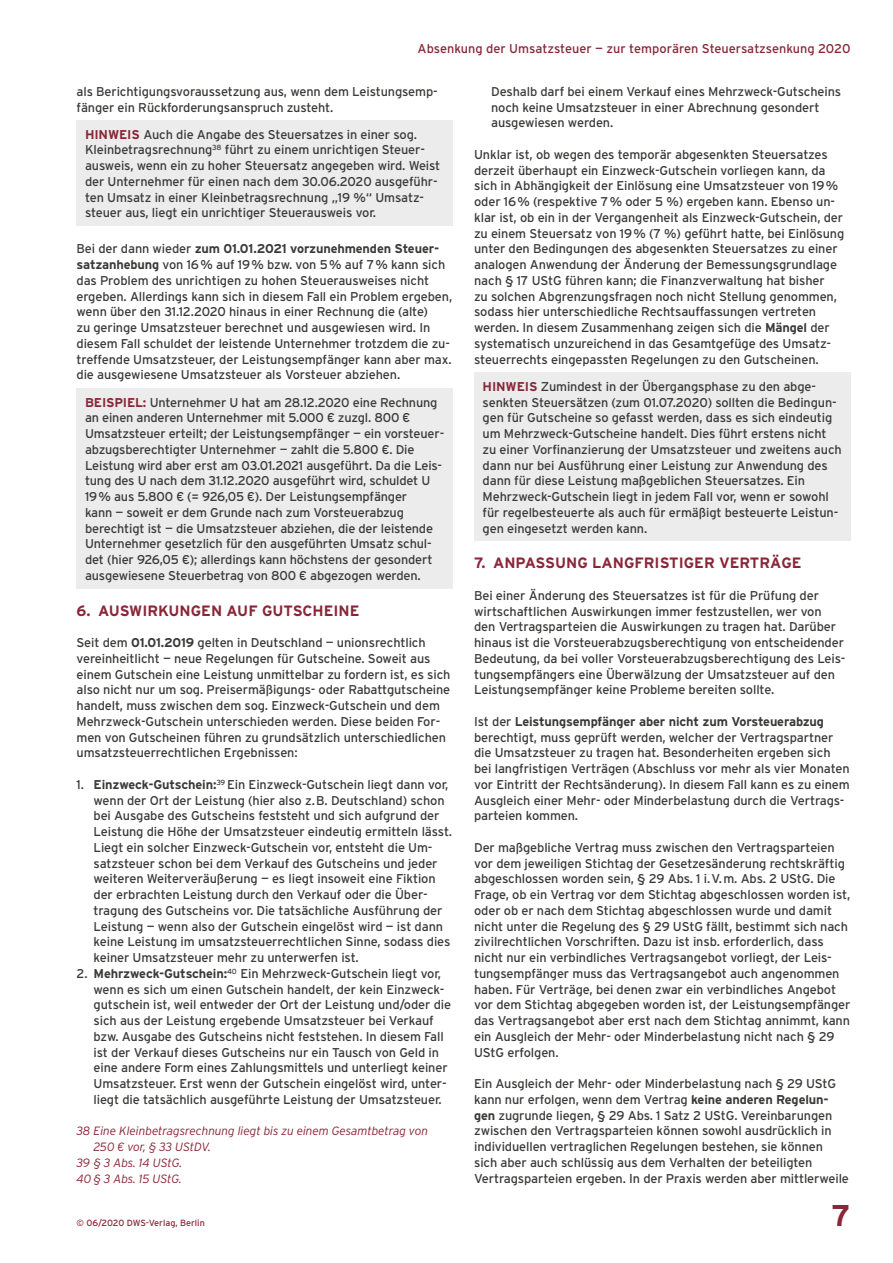
<style>
.page{position:relative;width:893px;height:1263px;background:#fff}
.page>*{position:absolute;margin:0;border:0;box-sizing:border-box;transform-origin:0 0}
.t1{font:700 30px "Interstate";color:#8a2637}
.t2{font:700 15px "Interstate";color:#8a2637}
.t3{font:12.75px/15.8px "Interstate";letter-spacing:-.01em;color:#3a3a39}
.t4{font:12.75px "Interstate";color:#8a2637}
.t5{font:italic 300 12px "Interstate";letter-spacing:-.01em;color:#8a2637}
.t6{font:9px "Interstate";color:#8a2637}
.s1{font-weight:700;color:#8a2637}
.s2{font-weight:700}
</style>
<div class="page">
<div style="left:77px;top:120px;width:376px;height:106px;background:#ececec"></div>
<div style="left:77px;top:388px;width:376px;height:200px;background:#ececec"></div>
<div style="left:474px;top:372px;width:376px;height:169px;background:#ececec"></div>
<p class="t4" style="left:418px;top:40px;width:434px">Absenkung der Umsatzsteuer — zur temporären Steuersatzsenkung 2020</p>
<p class="t3" style="left:77px;top:83px;width:363px">als Berichtigungsvoraussetzung aus, wenn dem Leistungsemp&shy;fänger ein Rückforderungsanspruch zusteht.</p>
<p class="t3" style="left:85px;top:126px;width:357px"><span class="s1">HINWEIS</span> Auch die Angabe des Steuersatzes in einer sog.<br>Kleinbetragsrechnung<sup>38</sup> führt zu einem unrichtigen Steuer&shy;ausweis, wenn ein zu hoher Steuersatz angegeben wird. Weist der Unternehmer für einen nach dem 30.06.2020 ausgeführ&shy;ten Umsatz in einer Kleinbetragsrechnung „19 %“ Umsatz&shy;steuer aus, liegt ein unrichtiger Steuerausweis vor.</p>
<p class="t3" style="left:77px;top:241px;width:377px">Bei der dann wieder <span class="s2">zum 01.01.2021 vorzunehmenden Steuer&shy;satzanhebung</span> von 16% auf 19% bzw. von 5% auf 7% kann sich das Problem des unrichtigen zu hohen Steuerausweises nicht ergeben. Allerdings kann sich in diesem Fall ein Problem ergeben, wenn über den 31.12.2020 hinaus in einer Rechnung die (alte)<br>zu geringe Umsatzsteuer berechnet und ausgewiesen wird. In diesem Fall schuldet der leistende Unternehmer trotzdem die zu&shy;treffende Umsatzsteuer, der Leistungsempfänger kann aber max. die ausgewiesene Umsatzsteuer als Vorsteuer abziehen.</p>
<p class="t3" style="left:85px;top:394px;width:359px"><span class="s1">BEISPIEL:</span> Unternehmer U hat am 28.12.2020 eine Rechnung an einen anderen Unternehmer mit 5.000 € zuzgl. 800 € Umsatzsteuer erteilt; der Leistungsempfänger — ein vorsteuer&shy;abzugsberechtigter Unternehmer — zahlt die 5.800 €. Die Leistung wird aber erst am 03.01.2021 ausgeführt. Da die Leis&shy;tung des U nach dem 31.12.2020 ausgeführt wird, schuldet U 19% aus 5.800 € (= 926,05 €). Der Leistungsempfänger<br>kann — soweit er dem Grunde nach zum Vorsteuerabzug berechtigt ist — die Umsatzsteuer abziehen, die der leistende Unternehmer gesetzlich für den ausgeführten Umsatz schul&shy;det (hier 926,05 €); allerdings kann höchstens der gesondert ausgewiesene Steuerbetrag von 800 € abgezogen werden.</p>
<p class="t2" style="left:77px;top:601px;width:285px">6. AUSWIRKUNGEN AUF GUTSCHEINE</p>
<p class="t3" style="left:77px;top:635px;width:375px">Seit dem <span class="s2">01.01.2019</span> gelten in Deutschland — unionsrechtlich vereinheitlicht — neue Regelungen für Gutscheine. Soweit aus einem Gutschein eine Leistung unmittelbar zu fordern ist, es sich also nicht nur um sog. Preisermäßigungs- oder Rabattgutscheine handelt, muss zwischen dem sog. Einzweck-Gutschein und dem Mehrzweck-Gutschein unterschieden werden. Diese beiden For&shy;men von Gutscheinen führen zu grundsätzlich unterschiedlichen umsatzsteuerrechtlichen Ergebnissen:</p>
<p class="t3" style="left:94px;top:776px;width:360px;text-indent:-17px">1. <span class="s2">Einzweck-Gutschein:</span><sup>39</sup> Ein Einzweck-Gutschein liegt dann vor, wenn der Ort der Leistung (hier also z.B. Deutschland) schon bei Ausgabe des Gutscheins feststeht und sich aufgrund der Leistung die Höhe der Umsatzsteuer eindeutig ermitteln lässt.<br>Liegt ein solcher Einzweck-Gutschein vor, entsteht die Um&shy;satzsteuer schon bei dem Verkauf des Gutscheins und jeder weiteren Weiterveräußerung — es liegt insoweit eine Fiktion der erbrachten Leistung durch den Verkauf oder die Über&shy;tragung des Gutscheins vor. Die tatsächliche Ausführung der Leistung — wenn also der Gutschein eingelöst wird — ist dann keine Leistung im umsatzsteuerrechtlichen Sinne, sodass dies keiner Umsatzsteuer mehr zu unterwerfen ist.</p>
<p class="t3" style="left:94px;top:965px;width:359px;text-indent:-17px">2. <span class="s2">Mehrzweck-Gutschein:</span><sup>40</sup> Ein Mehrzweck-Gutschein liegt vor, wenn es sich um einen Gutschein handelt, der kein Einzweck&shy;gutschein ist, weil entweder der Ort der Leistung und/oder die sich aus der Leistung ergebende Umsatzsteuer bei Verkauf bzw. Ausgabe des Gutscheins nicht feststehen. In diesem Fall ist der Verkauf dieses Gutscheins nur ein Tausch von Geld in eine andere Form eines Zahlungsmittels und unterliegt keiner Umsatzsteuer. Erst wenn der Gutschein eingelöst wird, unter&shy;liegt die tatsächlich ausgeführte Leistung der Umsatzsteuer.</p>
<p class="t5" style="left:77px;top:1124px;width:353px">38 Eine Kleinbetragsrechnung liegt bis zu einem Gesamtbetrag von</p>
<p class="t5" style="left:94px;top:1139px;width:119px">250 € vor, § 33 UStDV.</p>
<p class="t5" style="left:77px;top:1155px;width:107px">39 § 3 Abs. 14 UStG.</p>
<p class="t5" style="left:77px;top:1171px;width:107px">40 § 3 Abs. 15 UStG.</p>
<p class="t3" style="left:491px;top:83px;width:352px">Deshalb darf bei einem Verkauf eines Mehrzweck-Gutscheins noch keine Umsatzsteuer in einer Abrechnung gesondert ausgewiesen werden.</p>
<p class="t3" style="left:474px;top:146px;width:372px">Unklar ist, ob wegen des temporär abgesenkten Steuersatzes derzeit überhaupt ein Einzweck-Gutschein vorliegen kann, da sich in Abhängigkeit der Einlösung eine Umsatzsteuer von 19% oder 16% (respektive 7% oder 5 %) ergeben kann. Ebenso un&shy;klar ist, ob ein in der Vergangenheit als Einzweck-Gutschein, der zu einem Steuersatz von 19% (7 %) geführt hatte, bei Einlösung unter den Bedingungen des abgesenkten Steuersatzes zu einer analogen Anwendung der Änderung der Bemessungsgrundlage nach § 17 UStG führen kann; die Finanzverwaltung hat bisher<br>zu solchen Abgrenzungsfragen noch nicht Stellung genommen, sodass hier unterschiedliche Rechtsauffassungen vertreten werden. In diesem Zusammenhang zeigen sich die <span class="s2">Mängel</span> der systematisch unzureichend in das Gesamtgefüge des Umsatz&shy;steuerrechts eingepassten Regelungen zu den Gutscheinen.</p>
<p class="t3" style="left:483px;top:378px;width:361px"><span class="s1">HINWEIS</span> Zumindest in der Übergangsphase zu den abge&shy;senkten Steuersätzen (zum 01.07.2020) sollten die Bedingun&shy;gen für Gutscheine so gefasst werden, dass es sich eindeutig um Mehrzweck-Gutscheine handelt. Dies führt erstens nicht zu einer Vorfinanzierung der Umsatzsteuer und zweitens auch dann nur bei Ausführung einer Leistung zur Anwendung des dann für diese Leistung maßgeblichen Steuersatzes. Ein Mehrzweck-Gutschein liegt in jedem Fall vor, wenn er sowohl für regelbesteuerte als auch für ermäßigt besteuerte Leistun&shy;gen eingesetzt werden kann.</p>
<p class="t2" style="left:474px;top:554px;width:329px">7. ANPASSUNG LANGFRISTIGER VERTRÄGE</p>
<p class="t3" style="left:474px;top:587px;width:373px">Bei einer Änderung des Steuersatzes ist für die Prüfung der wirtschaftlichen Auswirkungen immer festzustellen, wer von den Vertragsparteien die Auswirkungen zu tragen hat. Darüber hinaus ist die Vorsteuerabzugsberechtigung von entscheidender Bedeutung, da bei voller Vorsteuerabzugsberechtigung des Leis&shy;tungsempfängers eine Überwälzung der Umsatzsteuer auf den Leistungsempfänger keine Probleme bereiten sollte.</p>
<p class="t3" style="left:474px;top:713px;width:377px">Ist der <span class="s2">Leistungsempfänger aber nicht zum Vorsteuerabzug </span>berechtigt, muss geprüft werden, welcher der Vertragspartner die Umsatzsteuer zu tragen hat. Besonderheiten ergeben sich bei langfristigen Verträgen (Abschluss vor mehr als vier Monaten vor Eintritt der Rechtsänderung). In diesem Fall kann es zu einem Ausgleich einer Mehr- oder Minderbelastung durch die Vertrags&shy;parteien kommen.</p>
<p class="t3" style="left:474px;top:839px;width:378px">Der maßgebliche Vertrag muss zwischen den Vertragsparteien vor dem jeweiligen Stichtag der Gesetzesänderung rechtskräftig abgeschlossen worden sein, § 29 Abs. 1 i.V.m. Abs. 2 UStG. Die Frage, ob ein Vertrag vor dem Stichtag abgeschlossen worden ist, oder ob er nach dem Stichtag abgeschlossen wurde und damit nicht unter die Regelung des § 29 UStG fällt, bestimmt sich nach zivilrechtlichen Vorschriften. Dazu ist insb. erforderlich, dass nicht nur ein verbindliches Vertragsangebot vorliegt, der Leis&shy;tungsempfänger muss das Vertragsangebot auch angenommen haben. Für Verträge, bei denen zwar ein verbindliches Angebot vor dem Stichtag abgegeben worden ist, der Leistungsempfänger das Vertragsangebot aber erst nach dem Stichtag annimmt, kann ein Ausgleich der Mehr- oder Minderbelastung nicht nach § 29<br>UStG erfolgen.</p>
<p class="t3" style="left:474px;top:1075px;width:376px">Ein Ausgleich der Mehr- oder Minderbelastung nach § 29 UStG kann nur erfolgen, wenn dem Vertrag <span class="s2">keine anderen Regelun&shy;gen</span> zugrunde liegen, § 29 Abs. 1 Satz 2 UStG. Vereinbarungen zwischen den Vertragsparteien können sowohl ausdrücklich in individuellen vertraglichen Regelungen bestehen, sie können sich aber auch schlüssig aus dem Verhalten der beteiligten Vertragsparteien ergeben. In der Praxis werden aber mittlerweile</p>
<p class="t6" style="left:77px;top:1217px;width:130px">© 06/2020 DWS-Verlag, Berlin</p>
<h1 class="t1" style="left:831px;top:1197px;width:20px">7</h1>
</div>
